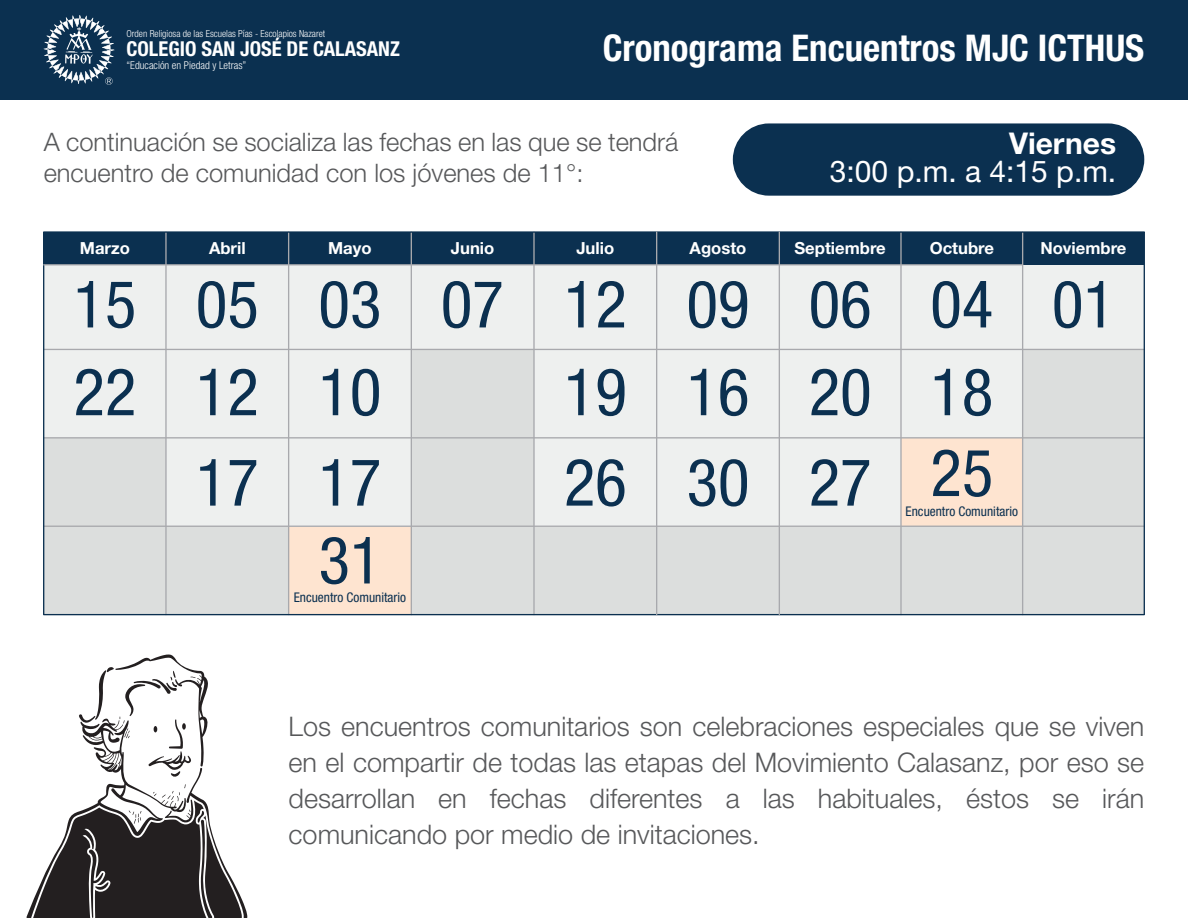
<style>
.page{position:relative;width:1188px;height:918px;background:#fff}
.page>*{position:absolute;margin:0;border:0;box-sizing:border-box;transform-origin:0 0}
.t1{font:condensed 65.55px/89.1px "Helvetica Neue LT Std";color:#0b3050}
.t2{font:700 condensed 36.9px "Helvetica Neue LT Std";color:#fff}
.t3{font:30px "Helvetica Neue LT Std";color:#fff}
.t4{font:700 30px "Helvetica Neue LT Std";color:#fff}
.t5{font:300 27px/36px "Helvetica Neue LT Std";color:#57585a;text-align:justify}
.t6{font:300 25.5px/31.5px "Helvetica Neue LT Std";color:#57585a}
.t7{font:700 condensed 20.55px "Helvetica Neue LT Std";color:#fff}
.t8{font:700 16.65px "Helvetica Neue LT Std";color:#fff}
.t9{font:condensed 13.35px "Helvetica Neue LT Std";color:#0b3050}
.t10{font:300 condensed 10.8px "Helvetica Neue LT Std";color:#fff}
.t11{font:300 condensed 9.75px "Helvetica Neue LT Std";color:#fff}
</style>
<div class="page">
<div style="left:733px;top:123px;width:411px;height:73px;background:#0b3050;border-radius:36px"></div>
<div style="left:411px;top:526px;width:123px;height:89px;background:#dcdedd"></div>
<div style="left:289px;top:526px;width:122px;height:89px;background:#fee4d0"></div>
<div style="left:166px;top:438px;width:123px;height:88px;background:#eef0ef"></div>
<div style="left:657px;top:261px;width:122px;height:88px;background:#eef0ef"></div>
<div style="left:657px;top:349px;width:122px;height:89px;background:#eef0ef"></div>
<div style="left:166px;top:349px;width:123px;height:89px;background:#eef0ef"></div>
<div style="left:534px;top:526px;width:123px;height:89px;background:#dcdedd"></div>
<div style="left:657px;top:438px;width:122px;height:88px;background:#eef0ef"></div>
<div style="left:657px;top:526px;width:122px;height:89px;background:#dcdedd"></div>
<div style="left:166px;top:526px;width:123px;height:89px;background:#dcdedd"></div>
<div style="left:411px;top:438px;width:123px;height:88px;background:#dcdedd"></div>
<div style="left:534px;top:438px;width:123px;height:88px;background:#eef0ef"></div>
<div style="left:289px;top:438px;width:122px;height:88px;background:#eef0ef"></div>
<div style="left:289px;top:349px;width:122px;height:89px;background:#eef0ef"></div>
<div style="left:411px;top:349px;width:123px;height:89px;background:#dcdedd"></div>
<div style="left:289px;top:261px;width:122px;height:88px;background:#eef0ef"></div>
<div style="left:534px;top:349px;width:123px;height:89px;background:#eef0ef"></div>
<div style="left:166px;top:261px;width:123px;height:88px;background:#eef0ef"></div>
<div style="left:411px;top:261px;width:123px;height:88px;background:#eef0ef"></div>
<div style="left:534px;top:261px;width:123px;height:88px;background:#eef0ef"></div>
<div style="left:44px;top:261px;width:122px;height:88px;background:#eef0ef"></div>
<div style="left:534px;top:232px;width:123px;height:33px;background:#0b3050"></div>
<div style="left:779px;top:526px;width:122px;height:89px;background:#dcdedd"></div>
<div style="left:779px;top:261px;width:122px;height:88px;background:#eef0ef"></div>
<div style="left:901px;top:261px;width:122px;height:88px;background:#eef0ef"></div>
<div style="left:901px;top:349px;width:122px;height:89px;background:#eef0ef"></div>
<div style="left:901px;top:438px;width:122px;height:88px;background:#fee4d0"></div>
<div style="left:901px;top:526px;width:122px;height:89px;background:#dcdedd"></div>
<div style="left:779px;top:232px;width:122px;height:33px;background:#0b3050"></div>
<div style="left:901px;top:232px;width:122px;height:33px;background:#0b3050"></div>
<div style="left:1023px;top:261px;width:121px;height:88px;background:#eef0ef"></div>
<div style="left:1023px;top:349px;width:121px;height:89px;background:#dcdedd"></div>
<div style="left:1023px;top:438px;width:121px;height:88px;background:#dcdedd"></div>
<div style="left:1023px;top:526px;width:121px;height:89px;background:#dcdedd"></div>
<div style="left:1023px;top:232px;width:121px;height:33px;background:#0b3050"></div>
<div style="left:779px;top:438px;width:122px;height:88px;background:#eef0ef"></div>
<div style="left:779px;top:349px;width:122px;height:89px;background:#eef0ef"></div>
<div style="left:44px;top:232px;width:122px;height:33px;background:#0b3050"></div>
<div style="left:166px;top:232px;width:123px;height:33px;background:#0b3050"></div>
<div style="left:411px;top:232px;width:123px;height:33px;background:#0b3050"></div>
<div style="left:289px;top:232px;width:122px;height:33px;background:#0b3050"></div>
<div style="left:44px;top:349px;width:122px;height:89px;background:#eef0ef"></div>
<div style="left:44px;top:438px;width:122px;height:88px;background:#dcdedd"></div>
<hr style="left:165px;top:232px;width:2px;height:383px;background:#a8a9ad">
<hr style="left:44px;top:349px;width:1100px;height:1px;background:#a8a9ad">
<hr style="left:44px;top:437px;width:1100px;height:2px;background:#a8a9ad">
<hr style="left:44px;top:526px;width:1100px;height:1px;background:#a8a9ad">
<hr style="left:288px;top:232px;width:1px;height:383px;background:#a8a9ad">
<hr style="left:411px;top:232px;width:1px;height:383px;background:#a8a9ad">
<hr style="left:533px;top:232px;width:2px;height:383px;background:#a8a9ad">
<hr style="left:900px;top:232px;width:2px;height:383px;background:#a8a9ad">
<hr style="left:1022px;top:232px;width:1px;height:383px;background:#a8a9ad">
<div style="left:657px;top:232px;width:122px;height:33px;background:#0b3050"></div>
<hr style="left:44px;top:264px;width:979px;height:1px;background:#a8a9ad">
<hr style="left:779px;top:232px;width:1px;height:383px;background:#a8a9ad">
<hr style="left:656px;top:232px;width:1px;height:383px;background:#a8a9ad">
<svg style="left:26px;top:513px;width:229px;height:405px"></svg>
<div style="left:0;top:0;width:1188px;height:100px;background:#0b3050"></div>
<svg style="left:44px;top:15px;width:70px;height:70px"></svg>
<p class="t11" style="left:127px;top:28px;width:200px">Orden Religiosa de las Escuelas Pías - Escolapios Nazaret</p>
<p class="t7" style="left:127px;top:36px;width:275px">COLEGIO SAN JOSÉ DE CALASANZ</p>
<p class="t10" style="left:127px;top:59px;width:121px">“Educación en Piedad y Letras”</p>
<h2 class="t2" style="left:603px;top:26px;width:543px">Cronograma Encuentros MJC ICTHUS</h2>
<p class="t6" style="left:44px;top:125px;width:636px">A continuación se socializa las fechas en las que se tendrá encuentro de comunidad con los jóvenes de 11°:</p>
<p class="t4" style="left:1009px;top:124px;width:109px">Viernes</p>
<p class="t3" style="left:830px;top:154px;width:288px">3:00 p.m. a 4:15 p.m.</p>
<p class="t8" style="left:80px;top:237px;width:52px">Marzo</p>
<p class="t8" style="left:209px;top:237px;width:38px">Abril</p>
<p class="t8" style="left:328px;top:237px;width:45px">Mayo</p>
<p class="t8" style="left:451px;top:237px;width:45px">Junio</p>
<p class="t8" style="left:576px;top:237px;width:39px">Julio</p>
<p class="t8" style="left:690px;top:237px;width:58px">Agosto</p>
<p class="t8" style="left:794px;top:237px;width:93px">Septiembre</p>
<p class="t8" style="left:930px;top:237px;width:66px">Octubre</p>
<p class="t8" style="left:1040px;top:237px;width:88px">Noviembre</p>
<h1 class="t1" style="left:73px;top:260px;width:64px;line-height:87.8px">15<br>22</h1>
<h1 class="t1" style="left:196px;top:259px;width:187px">05 03</h1>
<h1 class="t1" style="left:687px;top:259px;width:187px">09 06<br>16<br>30</h1>
<h1 class="t1" style="left:441px;top:259px;width:187px">07 12</h1>
<h1 class="t1" style="left:930px;top:259px;width:186px">04 01</h1>
<h1 class="t1" style="left:196px;top:347px;width:64px">12</h1>
<h1 class="t1" style="left:930px;top:347px;width:64px">18</h1>
<h1 class="t1" style="left:318px;top:347px;width:64px">10</h1>
<h1 class="t1" style="left:564px;top:347px;width:64px">19</h1>
<h1 class="t1" style="left:809px;top:347px;width:64px">20</h1>
<h1 class="t1" style="left:318px;top:437px;width:64px">17</h1>
<h1 class="t1" style="left:809px;top:433px;width:186px">27 25</h1>
<p class="t9" style="left:906px;top:504px;width:114px">Encuentro Comunitario</p>
<h1 class="t1" style="left:318px;top:515px;width:64px">31</h1>
<p class="t9" style="left:294px;top:590px;width:114px">Encuentro Comunitario</p>
<h1 class="t1" style="left:196px;top:437px;width:64px">17</h1>
<h1 class="t1" style="left:564px;top:437px;width:64px">26</h1>
<p class="t5" style="left:289px;top:708px;width:857px">Los encuentros comunitarios son celebraciones especiales que se viven en el compartir de todas las etapas del Movimiento Calasanz, por eso se desarrollan en fechas diferentes a las habituales, éstos se irán comunicando por medio de invitaciones.</p>
</div>
